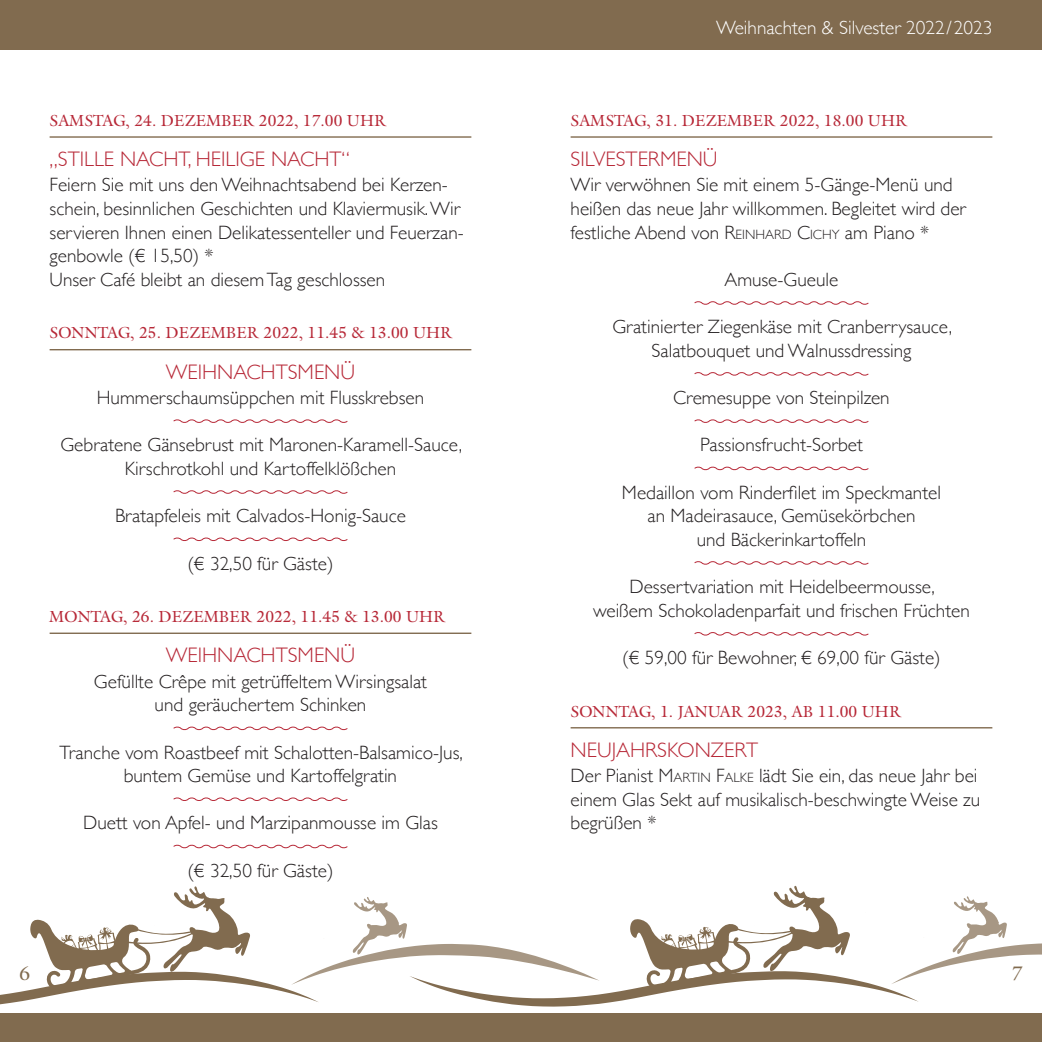
<style>
.page{position:relative;width:1042px;height:1042px;background:#fff}
.page>*{position:absolute;margin:0;border:0;box-sizing:border-box;transform-origin:0 0}
.t1{font:300 21px "Gill Sans";color:#b72837}
.t2{font:300 19.25px/23.6px "Gill Sans";color:#231f20;text-align:center}
.t3{font:300 19.25px "Gill Sans";color:#fff}
.t4{font:19.25px "Galliard IT Cby BT";color:#816b4f}
.t5{font:15.75px "Galliard IT Cby BT";letter-spacing:.005em;color:#b72837}
.s1{font-style:inherit}
.s2{font-size:13.47px}
</style>
<div class="page">
<div style="left:0;top:1013px;width:1042px;height:29px;background:#816b4f"></div>
<svg style="left:0;top:885px;width:1042px;height:122px"></svg>
<div style="left:0;top:0;width:1042px;height:50px;background:#816b4f"></div>
<hr style="left:50px;top:136px;width:421px;height:2px;background:#816b4f">
<hr style="left:50px;top:349px;width:421px;height:1px;background:#816b4f">
<svg style="left:173px;top:419px;width:175px;height:4px"></svg>
<svg style="left:173px;top:490px;width:175px;height:4px"></svg>
<svg style="left:173px;top:537px;width:175px;height:4px"></svg>
<hr style="left:50px;top:632px;width:421px;height:2px;background:#816b4f">
<svg style="left:173px;top:726px;width:175px;height:5px"></svg>
<svg style="left:173px;top:797px;width:175px;height:4px"></svg>
<svg style="left:173px;top:844px;width:175px;height:5px"></svg>
<hr style="left:570px;top:136px;width:422px;height:2px;background:#816b4f">
<svg style="left:694px;top:301px;width:175px;height:4px"></svg>
<svg style="left:694px;top:372px;width:175px;height:4px"></svg>
<svg style="left:694px;top:419px;width:175px;height:4px"></svg>
<svg style="left:694px;top:466px;width:175px;height:5px"></svg>
<svg style="left:694px;top:561px;width:175px;height:4px"></svg>
<svg style="left:694px;top:632px;width:175px;height:4px"></svg>
<hr style="left:570px;top:727px;width:422px;height:1px;background:#816b4f">
<p class="t5" style="left:50px;top:110px;width:338px">SAMSTAG, 24. DEZEMBER 2022, 17.00 UHR</p>
<p class="t1" style="left:50px;top:143px;width:302px">„STILLE NACHT, HEILIGE NACHT“</p>
<p class="t2" style="left:50px;top:172px;width:416px;text-align:left">Feiern Sie mit uns den Weihnachtsabend bei Kerzen&shy;schein, besinnlichen Geschichten und Klaviermusik. Wir servieren Ihnen einen Delikatessenteller und Feuerzan&shy;genbowle (€ 15,50) *<br>Unser Café bleibt an diesem Tag geschlossen</p>
<p class="t5" style="left:50px;top:323px;width:404px">SONNTAG, 25. DEZEMBER 2022, 11.45 &amp; 13.00 UHR</p>
<p class="t1" style="left:166px;top:355px;width:191px">WEIHNACHTSMENÜ</p>
<p class="t2" style="left:97px;top:385px;width:329px">Hummerschaumsüppchen mit Flusskrebsen</p>
<p class="t2" style="left:60px;top:432px;width:403px">Gebratene Gänsebrust mit Maronen-Karamell-Sauce,<br>Kirschrotkohl und Kartoffelklößchen</p>
<p class="t2" style="left:115px;top:503px;width:292px">Bratapfeleis mit Calvados-Honig-Sauce</p>
<p class="t2" style="left:187px;top:550px;width:147px">(€ 32,50 für Gäste)</p>
<p class="t5" style="left:50px;top:606px;width:397px">MONTAG, 26. DEZEMBER 2022, 11.45 &amp; 13.00 UHR</p>
<p class="t1" style="left:166px;top:639px;width:191px">WEIHNACHTSMENÜ</p>
<p class="t2" style="left:94px;top:668px;width:334px">Gefüllte Crêpe mit getrüffeltem Wirsingsalat und geräuchertem Schinken</p>
<p class="t2" style="left:60px;top:739px;width:405px">Tranche vom Roastbeef mit Schalotten-Balsamico-Jus, buntem Gemüse und Kartoffelgratin</p>
<p class="t2" style="left:83px;top:810px;width:356px">Duett von Apfel- und Marzipanmousse im Glas</p>
<p class="t2" style="left:187px;top:857px;width:147px">(€ 32,50 für Gäste)</p>
<p class="t4" style="left:19px;top:960px;width:12px">6</p>
<p class="t3" style="left:716px;top:12px;width:278px">Weihnachten &amp; Silvester 2022 / 2023</p>
<p class="t5" style="left:570px;top:110px;width:338px">SAMSTAG, 31. DEZEMBER 2022, 18.00 UHR</p>
<p class="t1" style="left:570px;top:143px;width:148px">SILVESTERMENÜ</p>
<p class="t2" style="left:570px;top:172px;width:397px;text-align:left">Wir verwöhnen Sie mit einem 5-Gänge-Menü und heißen das neue Jahr willkommen. Begleitet wird der festliche Abend von <span class="s1">R</span><span class="s2">EINHARD</span> <span class="s1">C</span><span class="s2">ICHY</span> am Piano *</p>
<p class="t2" style="left:724px;top:267px;width:115px">Amuse-Gueule</p>
<p class="t2" style="left:612px;top:314px;width:341px">Gratinierter Ziegenkäse mit Cranberrysauce,<br>Salatbouquet und Walnussdressing</p>
<p class="t2" style="left:673px;top:385px;width:218px">Cremesuppe von Steinpilzen</p>
<p class="t2" style="left:700px;top:432px;width:164px">Passionsfrucht-Sorbet</p>
<p class="t2" style="left:622px;top:480px;width:320px">Medaillon vom Rinderfilet im Speckmantel an Madeirasauce, Gemüsekörbchen<br>und Bäckerinkartoffeln</p>
<p class="t2" style="left:593px;top:574px;width:378px">Dessertvariation mit Heidelbeermousse,<br>weißem Schokoladenparfait und frischen Früchten</p>
<p class="t2" style="left:622px;top:645px;width:320px">(€ 59,00 für Bewohner, € 69,00 für Gäste)</p>
<p class="t5" style="left:570px;top:701px;width:332px">SONNTAG, 1. JANUAR 2023, AB 11.00 UHR</p>
<p class="t1" style="left:570px;top:733px;width:189px">NEUJAHRSKONZERT</p>
<p class="t2" style="left:570px;top:763px;width:411px;text-align:left">Der Pianist <span class="s1">M</span><span class="s2">ARTIN</span> <span class="s1">F</span><span class="s2">ALKE</span> lädt Sie ein, das neue Jahr bei einem Glas Sekt auf musikalisch-beschwingte Weise zu begrüßen *</p>
<p class="t4" style="left:1012px;top:960px;width:12px">7</p>
</div>
